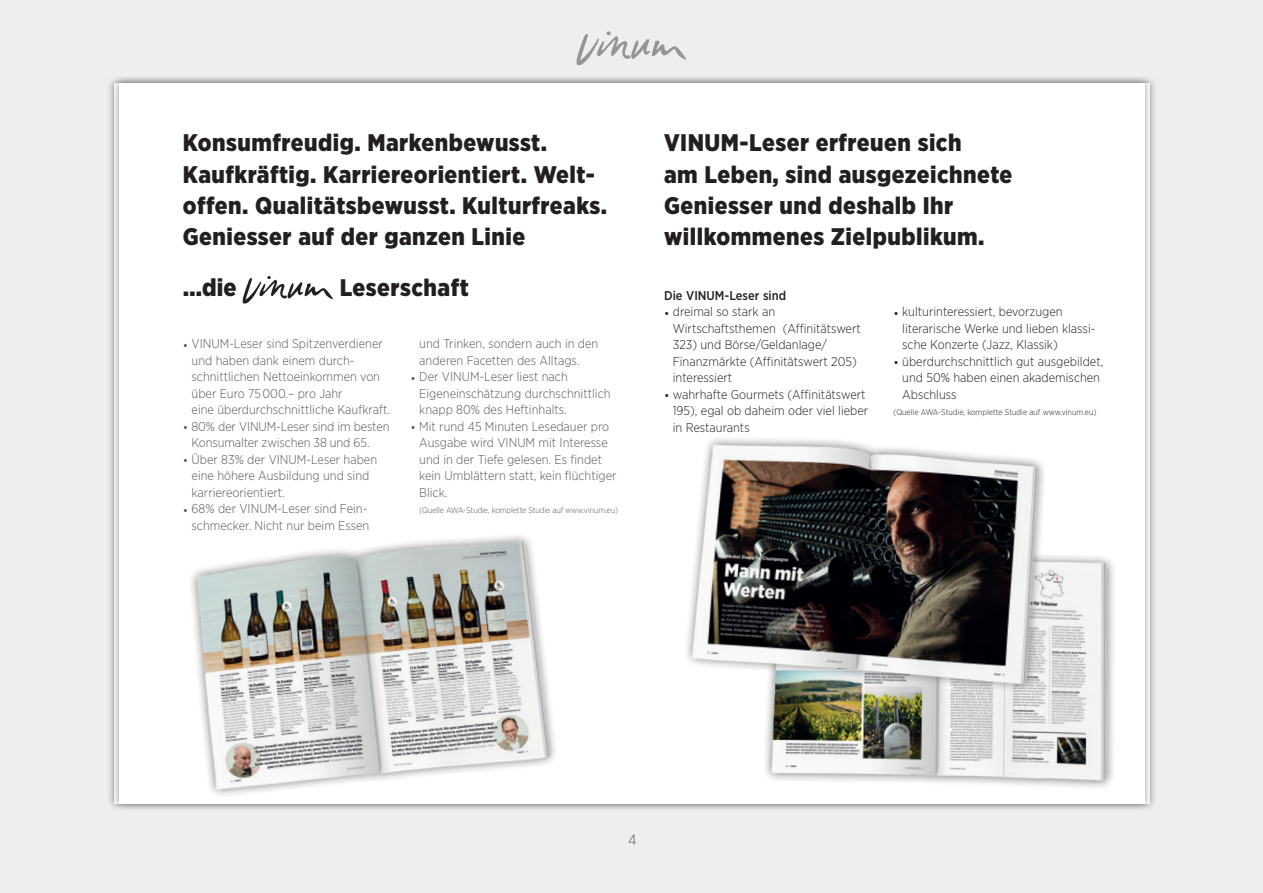
<style>
.page{position:relative;width:1263px;height:893px;background:#eeeeef}
.page>*{position:absolute;margin:0;border:0;box-sizing:border-box;transform-origin:0 0}
.t1{font:900 24.45px "Gotham Narrow";color:#231f20}
.t2{font:900 24px/31.5px "Gotham Narrow";letter-spacing:.02em;color:#231f20}
.t3{font:300 15px "Gotham Narrow";color:#57585a}
.t4{font:300 12.75px/16.5px "Gotham Narrow";color:#57585a}
.t5{font:300 12.75px/16.5px "Gotham Narrow";color:#231f20}
.t6{font:500 12.75px "Gotham Narrow";color:#231f20}
.t7{font:300 8.25px "Gotham Narrow";color:#231f20}
.t8{font:300 8.25px "Gotham Narrow";letter-spacing:-.01em;color:#57585a}
</style>
<div class="page">
<div style="left:111px;top:75px;width:1041px;height:736px;background:#231f20;opacity:.45"></div>
<div style="left:119px;top:83px;width:1025px;height:720px;background:#fff"></div>
<svg style="left:576px;top:31px;width:111px;height:34px"></svg>
<svg style="left:242px;top:276px;width:91px;height:28px"></svg>
<svg style="left:181px;top:718px;width:385px;height:91px"></svg>
<img style="left:184px;top:536px;width:367px;height:261px">
<svg style="left:738px;top:504px;width:412px;height:307px"></svg>
<img style="left:763px;top:552px;width:347px;height:232px">
<img style="left:738px;top:466px;width:343px;height:271px">
<img style="left:687px;top:438px;width:355px;height:248px">
<h2 class="t2" style="left:183px;top:127px;width:426px">Konsumfreudig. Markenbewusst.<br>Kaufkräftig. Karriereorientiert. Welt&shy;offen. Qualitätsbewusst. Kulturfreaks.<br>Geniesser auf der ganzen Linie</h2>
<h1 class="t1" style="left:183px;top:272px;width:55px">…die</h1>
<h2 class="t2" style="left:340px;top:272px;width:131px">Leserschaft</h2>
<p class="t4" style="left:192px;top:335px;width:200px;text-indent:-9px">• VINUM-Leser sind Spitzenverdiener und haben dank einem durch&shy;schnittlichen Nettoeinkommen von über Euro 75 000.– pro Jahr<br>eine überdurchschnittliche Kaufkraft.</p>
<p class="t4" style="left:192px;top:418px;width:199px;text-indent:-9px">• 80% der VINUM-Leser sind im besten<br>Konsumalter zwischen 38 und 65.</p>
<p class="t4" style="left:192px;top:451px;width:187px;text-indent:-9px">• Über 83% der VINUM-Leser haben eine höhere Ausbildung und sind karriereorientiert.</p>
<p class="t4" style="left:183px;top:500px;width:188px;text-align:right">• 68% der VINUM-Leser sind Fein&shy;schmecker. Nicht nur beim Essen</p>
<p class="t4" style="left:419px;top:335px;width:181px">und Trinken, sondern auch in den anderen Facetten des Alltags.</p>
<p class="t4" style="left:419px;top:368px;width:193px;text-indent:-9px">• Der VINUM-Leser liest nach<br>Eigeneinschätzung durchschnittlich knapp 80% des Heftinhalts.</p>
<p class="t4" style="left:419px;top:418px;width:199px;text-indent:-9px">• Mit rund 45 Minuten Lesedauer pro<br>Ausgabe wird VINUM mit Interesse und in der Tiefe gelesen. Es findet kein Umblättern statt, kein flüchtiger<br>Blick.</p>
<p class="t8" style="left:419px;top:505px;width:200px">(Quelle AWA-Studie, komplette Studie auf www.vinum.eu)</p>
<h2 class="t2" style="left:664px;top:127px;width:350px">VINUM-Leser erfreuen sich<br>am Leben, sind ausgezeichnete<br>Geniesser und deshalb Ihr willkommenes Zielpublikum.</h2>
<p class="t6" style="left:664px;top:287px;width:124px">Die VINUM-Leser sind</p>
<p class="t5" style="left:673px;top:303px;width:190px;text-indent:-9px">• dreimal so stark an<br>Wirtschaftsthemen (Affinitätswert<br>323) und Börse/Geldanlage/<br>Finanzmärkte (Affinitätswert 205) interessiert</p>
<p class="t5" style="left:673px;top:386px;width:197px;text-indent:-9px">• wahrhafte Gourmets (Affinitätswert<br>195), egal ob daheim oder viel lieber in Restaurants</p>
<p class="t5" style="left:902px;top:303px;width:195px;text-indent:-9px">• kulturinteressiert, bevorzugen literarische Werke und lieben klassi&shy;sche Konzerte (Jazz, Klassik)</p>
<p class="t5" style="left:902px;top:353px;width:203px;text-indent:-9px">• überdurchschnittlich gut ausgebildet, und 50% haben einen akademischen<br>Abschluss</p>
<p class="t7" style="left:893px;top:407px;width:204px">(Quelle AWA-Studie, komplette Studie auf www.vinum.eu)</p>
<p class="t3" style="left:628px;top:831px;width:10px">4</p>
</div>
